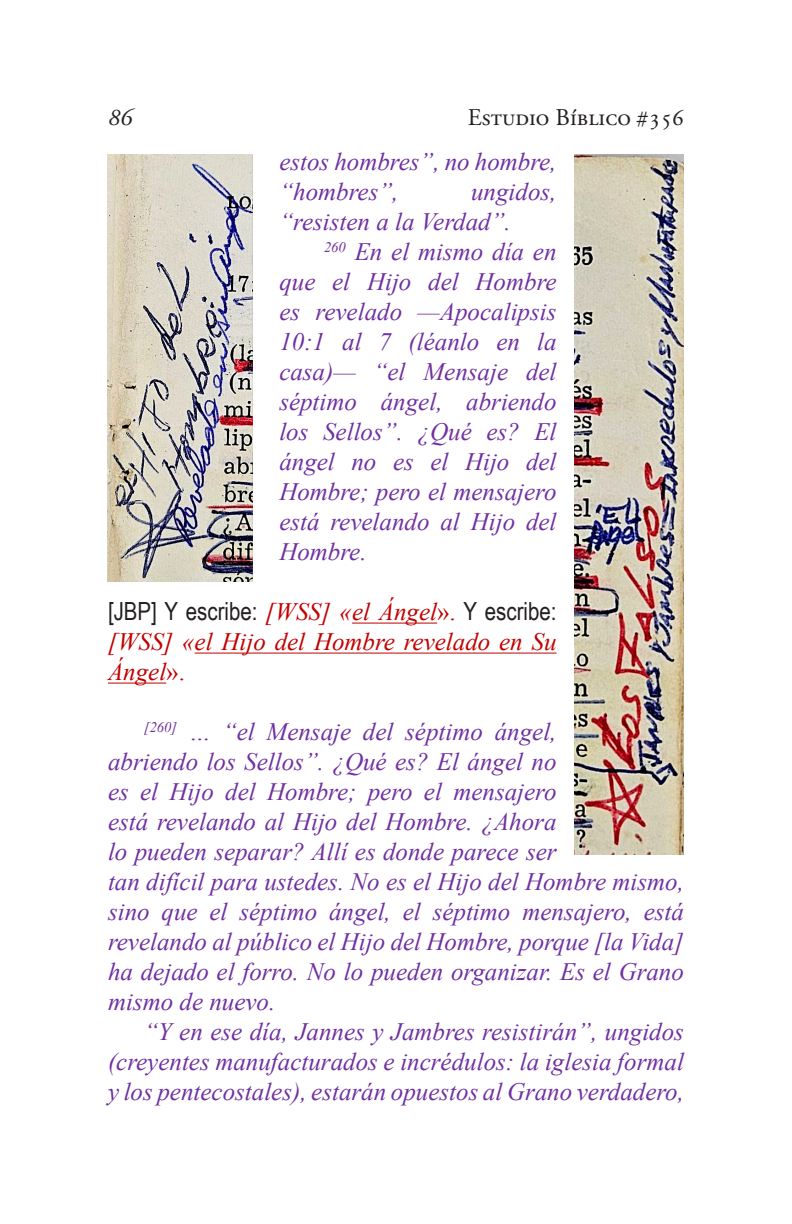
<style>
.page{position:relative;width:792px;height:1224px;background:#fff}
.page>*{position:absolute;margin:0;border:0;box-sizing:border-box;transform-origin:0 0}
.t1{font:italic 25px/30px "Times New Roman";color:#7030a0}
.t2{font:italic 25px/30px "Times New Roman";color:#c00000;text-align:justify}
.t3{font:24px "Adobe Garamond Pro";color:#231f20}
.t4{font:italic 24px "Adobe Garamond Pro";color:#231f20}
.s1{font-family:"Arial Narrow";font-style:normal;color:#231f20}
.s2{font-style:normal}
</style>
<div class="page">
<hr style="left:352px;top:623px;width:85px;height:1px;background:#c00000">
<hr style="left:195px;top:653px;width:362px;height:1px;background:#c00000">
<hr style="left:108px;top:683px;width:58px;height:1px;background:#c00000">
<img style="left:575px;top:154px;width:109px;height:700px">
<img style="left:108px;top:154px;width:144px;height:428px">
<p class="t4" style="left:108px;top:103px;width:25px">86</p>
<p class="t3" style="left:468px;top:103px;width:218px">Estudio Bíblico #356</p>
<p class="t1" style="left:279px;top:146px;width:279px">estos hombres”, no hombre, “hombres”,</p>
<p class="t1" style="left:279px;top:176px;width:279px;text-indent:192px">ungidos, “resisten a la Verdad”.</p>
<p class="t1" style="left:279px;top:236px;width:279px;text-align:justify;text-indent:45px"><sup>260</sup> En el mismo día en que el Hijo del Hombre es revelado —Apocalipsis 10:1 al 7 (léanlo en la casa)— “el Mensaje del séptimo ángel, abriendo los Sellos”. ¿Qué es? El ángel no es el Hijo del Hombre; pero el mensajero está revelando al Hijo del Hombre.</p>
<p class="t2" style="left:108px;top:596px;width:450px"><span class="s1">[JBP] Y escribe:</span> [WSS] «el Ángel<span class="s2">».</span> <span class="s1">Y escribe: </span>[WSS] «el Hijo del Hombre revelado en Su Ángel<span class="s2">».</span></p>
<p class="t1" style="left:108px;top:716px;width:578px;text-indent:36px"><sup>[260]</sup> … “el Mensaje del séptimo ángel,<br>abriendo los Sellos”. ¿Qué es? El ángel no<br>es el Hijo del Hombre; pero el mensajero<br>está revelando al Hijo del Hombre. ¿Ahora<br>lo pueden separar? Allí es donde parece ser<br>tan difícil para ustedes. No es el Hijo del Hombre mismo, sino que el séptimo ángel, el séptimo mensajero, está revelando al público el Hijo del Hombre, porque [la Vida] ha dejado el forro. No lo pueden organizar. Es el Grano mismo de nuevo.</p>
<p class="t1" style="left:108px;top:1016px;width:578px;text-align:justify;text-indent:36px">“Y en ese día, Jannes y Jambres resistirán”, ungidos (creyentes manufacturados e incrédulos: la iglesia formal y los pentecostales), estarán opuestos al Grano verdadero,</p>
</div>
